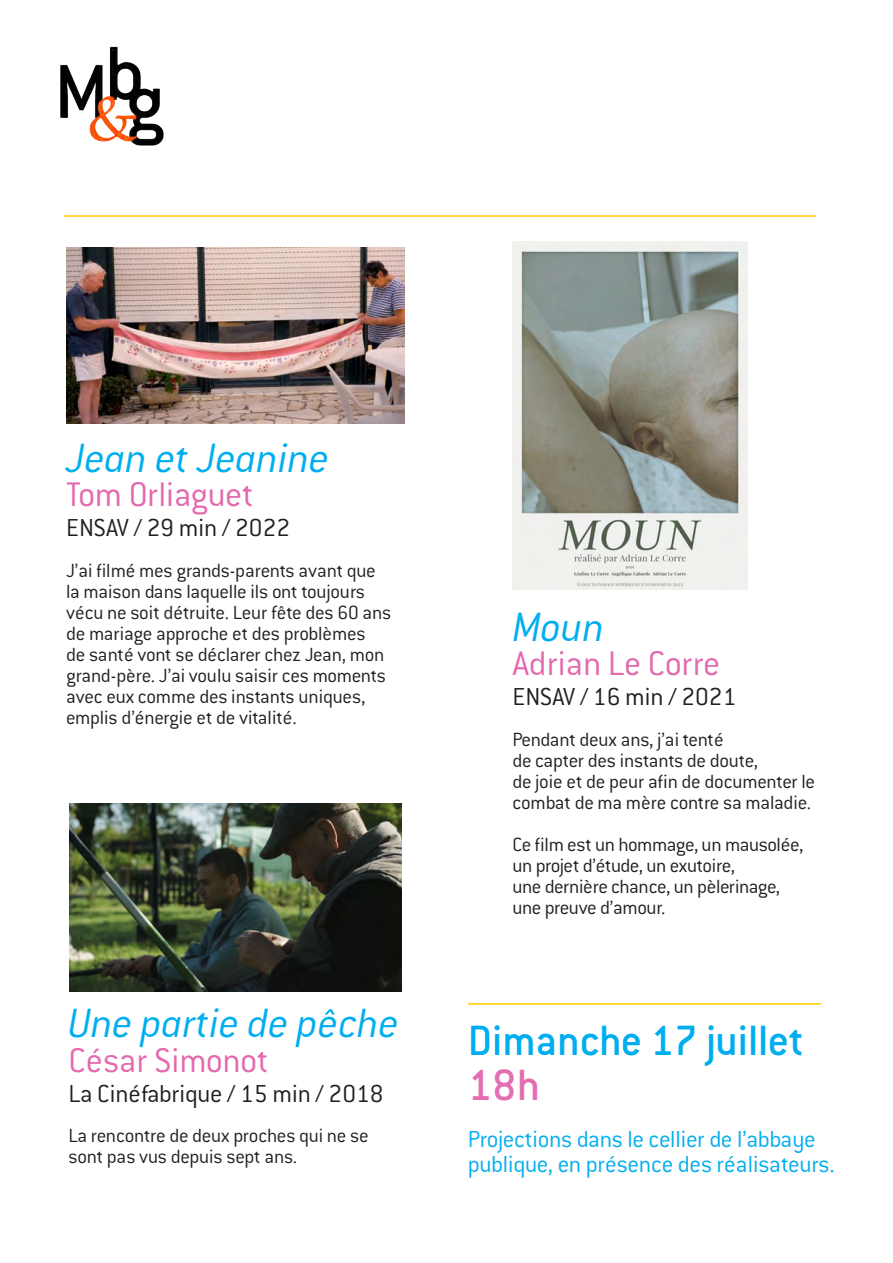
<style>
.page{position:relative;width:893px;height:1263px;background:#fff}
.page>*{position:absolute;margin:0;border:0;box-sizing:border-box;transform-origin:0 0}
.t1{font:500 48px "Conduit ITC";color:#e26fb2}
.t2{font:500 46.5px "Conduit ITC";color:#00aeef}
.t3{font:italic 300 45px "Conduit ITC";letter-spacing:-.01em;color:#00aeef}
.t4{font:300 37.5px "Conduit ITC";letter-spacing:-.005em;color:#e468ae}
.t5{font:300 27px "Conduit ITC";color:#231f20}
.t6{font:300 25.5px/25.5px "Conduit ITC";letter-spacing:-.015em;color:#00aeef}
.t7{font:300 21px/21px "Conduit ITC";letter-spacing:-.015em;color:#231f20}
</style>
<div class="page">
<img style="left:60px;top:46px;width:104px;height:100px">
<hr style="left:64px;top:215px;width:752px;height:2px;background:#fc0">
<img style="left:512px;top:242px;width:235px;height:348px">
<hr style="left:468px;top:1003px;width:353px;height:1px;background:#fc0">
<img style="left:69px;top:803px;width:333px;height:189px">
<img style="left:67px;top:247px;width:337px;height:177px">
<p class="t3" style="left:66px;top:430px;width:265px">Jean et Jeanine</p>
<p class="t4" style="left:66px;top:472px;width:189px">Tom Orliaguet</p>
<p class="t5" style="left:66px;top:511px;width:226px">ENSAV / 29 min / 2022</p>
<p class="t7" style="left:66px;top:559px;width:327px">J’ai filmé mes grands-parents avant que la maison dans laquelle ils ont toujours vécu ne soit détruite. Leur fête des 60 ans de mariage approche et des problèmes<br>de santé vont se déclarer chez Jean, mon grand-père. J’ai voulu saisir ces moments avec eux comme des instants uniques, emplis d’énergie et de vitalité.</p>
<p class="t3" style="left:69px;top:996px;width:332px">Une partie de pêche</p>
<p class="t4" style="left:69px;top:1037px;width:202px">César Simonot</p>
<p class="t5" style="left:69px;top:1077px;width:317px">La Cinéfabrique / 15 min / 2018</p>
<p class="t7" style="left:69px;top:1125px;width:302px">La rencontre de deux proches qui ne se sont pas vus depuis sept ans.</p>
<p class="t3" style="left:512px;top:600px;width:94px">Moun</p>
<p class="t4" style="left:512px;top:641px;width:209px">Adrian Le Corre</p>
<p class="t5" style="left:512px;top:681px;width:226px">ENSAV / 16 min / 2021</p>
<p class="t7" style="left:512px;top:728px;width:304px">Pendant deux ans, j’ai tenté<br>de capter des instants de doute,<br>de joie et de peur afin de documenter le combat de ma mère contre sa maladie.</p>
<p class="t7" style="left:512px;top:833px;width:292px">Ce film est un hommage, un mausolée, un projet d’étude, un exutoire,<br>une dernière chance, un pèlerinage, une preuve d’amour.</p>
<p class="t2" style="left:468px;top:1013px;width:337px">Dimanche 17 juillet</p>
<p class="t1" style="left:468px;top:1056px;width:74px">18h</p>
<p class="t6" style="left:468px;top:1125px;width:368px">Projections dans le cellier de l’abbaye publique, en présence des réalisateurs.</p>
</div>
